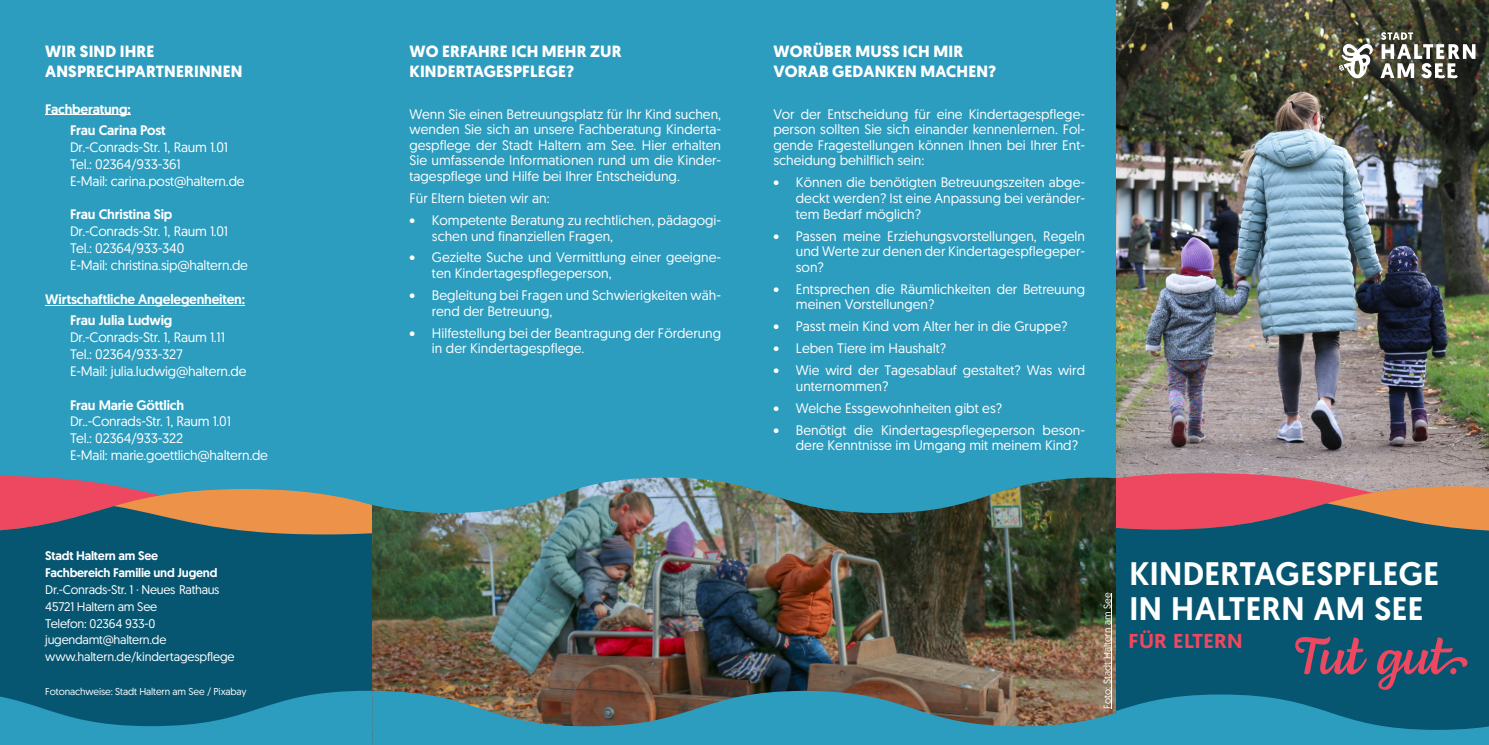
<style>
.page{position:relative;width:1489px;height:745px;background:#fff}
.page>*{position:absolute;margin:0;border:0;box-sizing:border-box;transform-origin:0 0}
.t1{font:500 32.5px/35px "Geomanist";letter-spacing:.015em;color:#fff}
.t2{font:500 20px "Geomanist";letter-spacing:.015em;color:#ee4860;scale:1.08 1}
.t3{font:700 16.25px/19.5px "Geomanist";letter-spacing:.01em;color:#fff}
.t4{font:13.75px/15.6px "Geomanist";color:#fff}
.t5{font:500 13.75px/21.2px "Geomanist";letter-spacing:-.015em;color:#fff}
.t6{font:12.5px/16.9px "Geomanist";letter-spacing:-.02em;color:#fff}
.t7{font:500 12.5px/16.9px "Geomanist";letter-spacing:-.02em;color:#fff}
.t8{font:10px "Geomanist";letter-spacing:-.01em;color:#fff}
</style>
<div class="page">
<div style="left:0;top:0;width:1116px;height:744px;background:#2c9cbf"></div>
<svg style="left:0;top:475px;width:126px;height:13px;fill:#ee4860"></svg>
<svg style="left:0;top:488px;width:231px;height:17px;background:#db6661"></svg>
<svg style="left:0;top:505px;width:372px;height:131px;background:#245b6d"></svg>
<img style="left:372px;top:512px;width:744px;height:124px">
<img style="left:231px;top:477px;width:885px;height:35px">
<hr style="left:45px;top:114px;width:86px;height:1px;background:#fff">
<hr style="left:45px;top:304px;width:200px;height:1px;background:#fff">
<img style="left:1116px;top:0;width:372px;height:473px">
<svg style="left:1116px;top:473px;width:372px;height:13px;background:#cb7985"></svg>
<svg style="left:1116px;top:486px;width:372px;height:17px;background:#ea645c"></svg>
<svg style="left:1116px;top:503px;width:372px;height:133px;background:#25576e"></svg>
<img style="left:0;top:636px;width:1488px;height:108px">
<svg style="left:1380px;top:32px;width:95px;height:47px"></svg>
<svg style="left:1338px;top:43px;width:34px;height:35px"></svg>
<hr style="left:1111px;top:592px;width:1px;height:116px;background:#fff">
<p class="t3" style="left:45px;top:43px;width:199px">WIR SIND IHRE<br>ANSPRECHPARTNERINNEN</p>
<p class="t5" style="left:70px;top:99px;width:97px;text-indent:-25px">Fachberatung:<br>Frau Carina Post</p>
<p class="t4" style="left:70px;top:140px;width:176px;line-height:16.9px">Dr.-Conrads-Str. 1, Raum 1.01<br>Tel.: 02364/933-361<br>E-Mail: carina.post@haltern.de</p>
<p class="t5" style="left:70px;top:205px;width:104px">Frau Christina Sip</p>
<p class="t4" style="left:70px;top:224px;width:179px;line-height:16.9px">Dr.-Conrads-Str. 1, Raum 1.01<br>Tel.: 02364/933-340<br>E-Mail: christina.sip@haltern.de</p>
<p class="t5" style="left:70px;top:289px;width:176px;text-indent:-25px">Wirtschaftliche Angelegenheiten:<br>Frau Julia Ludwig</p>
<p class="t4" style="left:70px;top:330px;width:178px;line-height:16.9px">Dr.-Conrads-Str. 1, Raum 1.11<br>Tel.: 02364/933-327<br>E-Mail: julia.ludwig@haltern.de</p>
<p class="t5" style="left:70px;top:395px;width:116px">Frau Marie Göttlich</p>
<p class="t4" style="left:70px;top:414px;width:199px;line-height:16.9px">Dr..-Conrads-Str. 1, Raum 1.01<br>Tel.: 02364/933-322<br>E-Mail: marie.goettlich@haltern.de</p>
<p class="t7" style="left:45px;top:548px;width:174px">Stadt Haltern am See<br>Fachbereich Familie und Jugend</p>
<p class="t6" style="left:45px;top:581px;width:191px">Dr.-Conrads-Str. 1 · Neues Rathaus<br>45721 Haltern am See<br>Telefon: 02364 933-0 jugendamt@haltern.de www.haltern.de/kindertagespflege</p>
<p class="t8" style="left:45px;top:687px;width:203px">Fotonachweise: Stadt Haltern am See / Pixabay</p>
<p class="t3" style="left:409px;top:43px;width:214px">WO ERFAHRE ICH MEHR ZUR<br>KINDERTAGESPFLEGE?</p>
<p class="t4" style="left:409px;top:107px;width:313px;text-align:justify">Wenn Sie einen Betreuungsplatz für Ihr Kind suchen, wenden Sie sich an unsere Fachberatung Kinderta&shy;gespflege der Stadt Haltern am See. Hier erhalten Sie umfassende Informationen rund um die Kinder&shy;tagespflege und Hilfe bei Ihrer Entscheidung.</p>
<p class="t4" style="left:409px;top:191px;width:142px">Für Eltern bieten wir an:</p>
<p class="t4" style="left:432px;top:213px;width:291px;text-indent:-22px">• Kompetente Beratung zu rechtlichen, pädagogi&shy;schen und finanziellen Fragen,</p>
<p class="t4" style="left:432px;top:251px;width:291px;text-indent:-22px">• Gezielte Suche und Vermittlung einer geeigne&shy;ten Kindertagespflegeperson,</p>
<p class="t4" style="left:432px;top:288px;width:291px;text-indent:-22px">• Begleitung bei Fragen und Schwierigkeiten wäh&shy;rend der Betreuung,</p>
<p class="t4" style="left:432px;top:326px;width:291px;text-indent:-22px">• Hilfestellung bei der Beantragung der Förderung in der Kindertagespflege.</p>
<p class="t3" style="left:773px;top:43px;width:224px">WORÜBER MUSS ICH MIR<br>VORAB GEDANKEN MACHEN?</p>
<p class="t4" style="left:773px;top:107px;width:313px;text-align:justify">Vor der Entscheidung für eine Kindertagespflege&shy;person sollten Sie sich einander kennenlernen. Fol&shy;gende Fragestellungen können Ihnen bei Ihrer Ent&shy;scheidung behilflich sein:</p>
<p class="t4" style="left:795px;top:176px;width:291px;text-align:justify;text-indent:-22px">• Können die benötigten Betreuungszeiten abge&shy;deckt werden? Ist eine Anpassung bei veränder&shy;tem Bedarf möglich?</p>
<p class="t4" style="left:795px;top:229px;width:291px;text-align:justify;text-indent:-22px">• Passen meine Erziehungsvorstellungen, Regeln und Werte zur denen der Kindertagespflegeper&shy;son?</p>
<p class="t4" style="left:795px;top:282px;width:291px;text-indent:-22px">• Entsprechen die Räumlichkeiten der Betreuung meinen Vorstellungen?</p>
<p class="t4" style="left:773px;top:320px;width:296px">• Passt mein Kind vom Alter her in die Gruppe?</p>
<p class="t4" style="left:773px;top:341px;width:174px">• Leben Tiere im Haushalt?</p>
<p class="t4" style="left:795px;top:363px;width:291px;text-indent:-22px">• Wie wird der Tagesablauf gestaltet? Was wird unternommen?</p>
<p class="t4" style="left:773px;top:401px;width:230px">• Welche Essgewohnheiten gibt es?</p>
<p class="t4" style="left:795px;top:423px;width:291px;text-indent:-22px">• Benötigt die Kindertagespflegeperson beson&shy;dere Kenntnisse im Umgang mit meinem Kind?</p>
<p class="t8" style="left:1103px;top:708px;width:117px;rotate:-90deg">Foto: Stadt Haltern am See</p>
<h1 class="t1" style="left:1129px;top:559px;width:311px">KINDERTAGESPFLEGE<br>IN HALTERN AM SEE</h1>
<h2 class="t2" style="left:1128px;top:633px;width:107px">FÜR ELTERN</h2>
</div>
